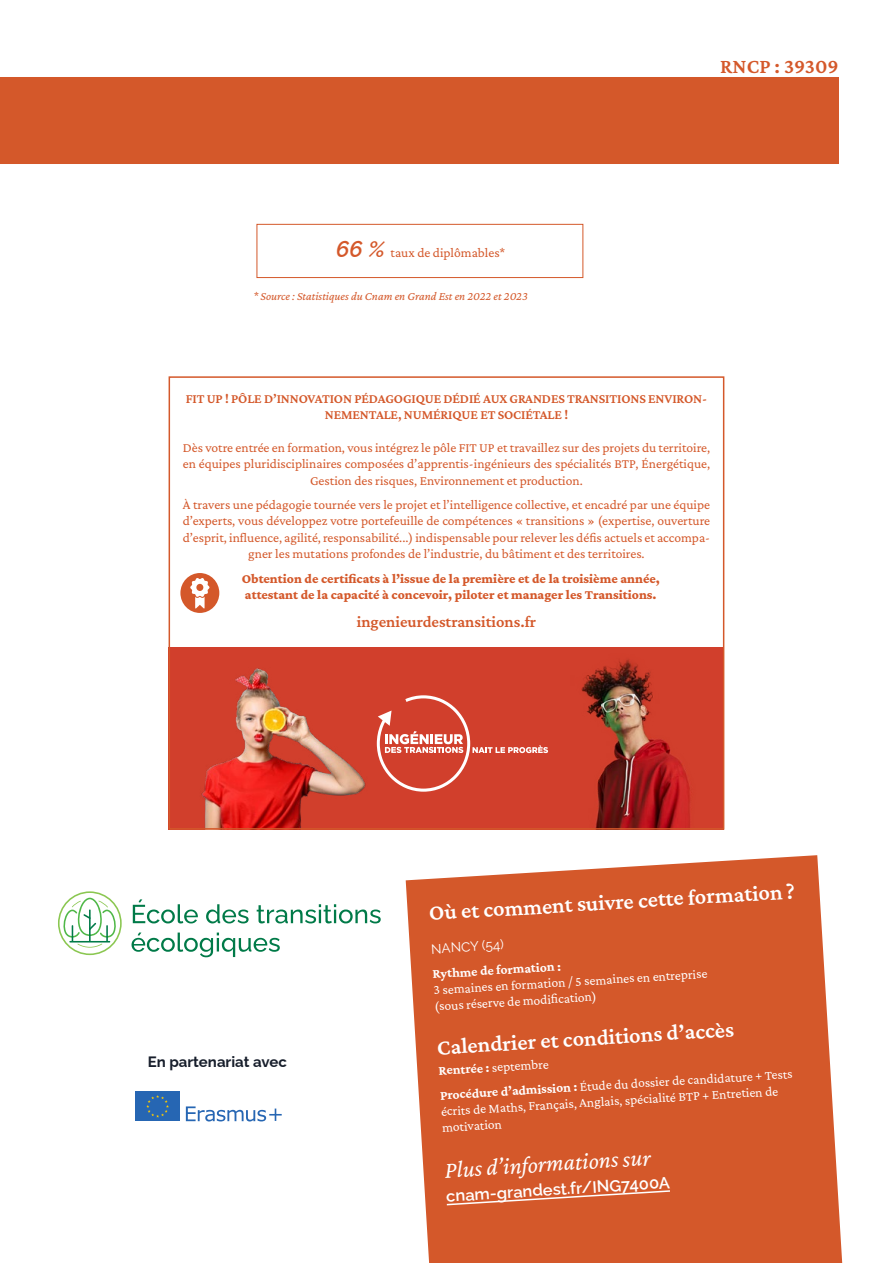
<style>
.page{position:relative;width:893px;height:1263px;background:#fff}
.page>*{position:absolute;margin:0;border:0;box-sizing:border-box;transform-origin:0 0}
.t1{font:italic 24px "Crimson Pro";color:#fff}
.t2{font:600 22.5px "Crimson Pro";color:#fff}
.t3{font:600 21px "Crimson Pro";color:#d4582a}
.t4{font:600 16.5px "Crimson Pro";color:#d4582a}
.t5{font:600 16.5px "Raleway";color:#fff}
.t6{font:700 15px "Raleway";color:#171e2b}
.t7{font:13.5px/16.2px "Crimson Pro";color:#d4582a;text-align:center}
.t8{font:13.5px/16.6px "Crimson Pro";color:#fff}
.t9{font:800 13.5px/16.2px "Crimson Pro";color:#d4582a}
.t10{font:600 13.5px/16.2px "Crimson Pro";letter-spacing:-.01em;color:#d4582a;text-align:center}
.t11{font:700 13.5px "Crimson Pro";color:#fff}
.t12{font:13.5px "Raleway";color:#fff}
.t13{font:italic 12px "Crimson Pro";color:#d4582a}
.s1{font-family:"Raleway";font-weight:600;font-style:italic;font-size:22.5px}
.s2{font-weight:700}
</style>
<div class="page">
<div style="left:0;top:77px;width:839px;height:60px;background:#d4582a"></div>
<div style="left:0;top:104px;width:839px;height:60px;background:#d4582a"></div>
<div style="left:257px;top:224px;width:326px;height:54px;border:1px solid #d4582a"></div>
<svg style="left:406px;top:855px;width:436px;height:408px;fill:#d4582a"></svg>
<svg style="left:445px;top:1189px;width:227px;height:17px"></svg>
<svg style="left:186px;top:1106px;width:96px;height:15px"></svg>
<div style="left:136px;top:1092px;width:44px;height:29px;background:#2666b3"></div>
<svg style="left:146px;top:1095px;width:23px;height:22px"></svg>
<div style="left:169px;top:647px;width:555px;height:183px;background:#d13f2c"></div>
<img style="left:201px;top:668px;width:165px;height:159px">
<svg style="left:377px;top:695px;width:171px;height:97px"></svg>
<img style="left:581px;top:659px;width:109px;height:168px">
<div style="left:169px;top:376px;width:555px;height:454px;border:2px solid #d4582a"></div>
<div style="left:180px;top:573px;width:39px;height:40px;background:#d4582a;border-radius:50%"></div>
<svg style="left:190px;top:578px;width:19px;height:30px"></svg>
<svg style="left:132px;top:932px;width:148px;height:25px"></svg>
<svg style="left:133px;top:899px;width:65px;height:24px"></svg>
<svg style="left:206px;top:904px;width:43px;height:19px"></svg>
<svg style="left:257px;top:904px;width:124px;height:19px"></svg>
<svg style="left:58px;top:891px;width:64px;height:64px"></svg>
<hr style="left:69px;top:941px;width:41px;height:1px;background:#007a48">
<h3 class="t3" style="left:720px;top:53px;width:120px">RNCP : 39309</h3>
<p class="t7" style="left:336px;top:244px;width:170px"><span class="s1">66 %</span> taux de diplômables*</p>
<p class="t13" style="left:253px;top:288px;width:276px">* Source : Statistiques du Cnam en Grand Est en 2022 et 2023</p>
<p class="t10" style="left:186px;top:390px;width:523px">FIT UP ! PÔLE D’INNOVATION PÉDAGOGIQUE DÉDIÉ AUX GRANDES TRANSITIONS ENVIRON-<br>NEMENTALE, NUMÉRIQUE ET SOCIÉTALE !</p>
<p class="t7" style="left:183px;top:439px;width:529px">Dès votre entrée en formation, vous intégrez le pôle FIT UP et travaillez sur des projets du territoire, en équipes pluridisciplinaires composées d’apprentis-ingénieurs des spécialités BTP, Énergétique,<br>Gestion des risques, Environnement et production.</p>
<p class="t7" style="left:183px;top:496px;width:529px">À travers une pédagogie tournée vers le projet et l’intelligence collective, et encadré par une équipe d’experts, vous développez votre portefeuille de compétences « transitions » (expertise, ouverture d’esprit, influence, agilité, responsabilité...) indispensable pour relever les défis actuels et accompa&shy;gner les mutations profondes de l’industrie, du bâtiment et des territoires.</p>
<p class="t9" style="left:242px;top:570px;width:420px">Obtention de certificats à l’issue de la première et de la troisième année, attestant de la capacité à concevoir, piloter et manager les Transitions.</p>
<p class="t4" style="left:357px;top:611px;width:181px">ingenieurdestransitions.fr</p>
<p class="t6" style="left:148px;top:1050px;width:141px">En partenariat avec</p>
<h2 class="t2" style="left:428px;top:897px;width:368px;rotate:-3deg">Où et comment suivre cette formation ?</h2>
<p class="t12" style="left:431px;top:938px;width:74px;rotate:-3deg">NANCY (54)</p>
<p class="t11" style="left:432px;top:965px;width:130px;rotate:-3deg">Rythme de formation :</p>
<p class="t8" style="left:433px;top:980px;width:276px;rotate:-3deg">3 semaines en formation / 5 semaines en entreprise (sous réserve de modifi cation)</p>
<h2 class="t2" style="left:436px;top:1031px;width:299px;rotate:-3deg">Calendrier et conditions d’accès</h2>
<p class="t8" style="left:438px;top:1058px;width:355px;line-height:23.2px;rotate:-3deg"><span class="s2">Rentrée :</span> septembre<br><span class="s2">Procédure d’admission :</span> Étude du dossier de candidature + Tests</p>
<p class="t8" style="left:441px;top:1101px;width:339px;line-height:17.4px;rotate:-3deg">écrits de Maths, Français, Anglais, spécialité BTP + Entretien de motivation</p>
<h1 class="t1" style="left:444px;top:1155px;width:208px;rotate:-4deg">Plus d’informations sur</h1>
<p class="t5" style="left:446px;top:1182px;width:226px;rotate:-3deg">cnam-grandest.fr/ING7400A</p>
</div>
